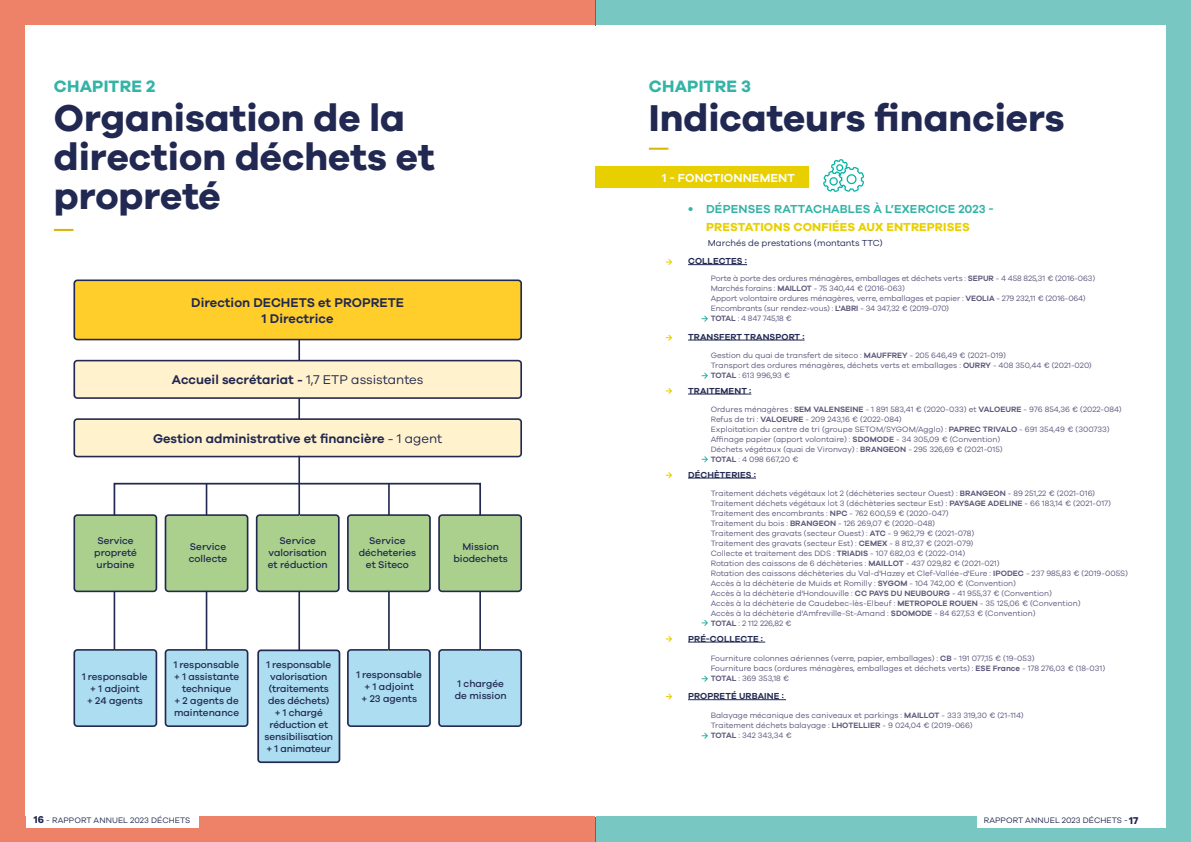
<style>
.page{position:relative;width:1191px;height:842px;background:#fff}
.page>*{position:absolute;margin:0;border:0;box-sizing:border-box;transform-origin:0 0}
.t1{font:700 38.5px/39px "Galano Grotesque";color:#212851}
.t2{font:700 17px "Galano Grotesque";letter-spacing:.01em;color:#33b4a7}
.t3{font:600 13px/15.7px "Galano Grotesque";color:#212851;text-align:center}
.t4{font:600 12px "Galano Grotesque";letter-spacing:.01em;color:#33b4a7}
.t5{font:700 12px "Galano Grotesque";letter-spacing:.01em;color:#e8d000}
.t6{font:600 12px "Galano Grotesque";letter-spacing:.01em;color:#fff}
.t7{font:500 10px/12px "Galano Grotesque";color:#212851;text-align:center}
.t8{font:600 9px "Galano Grotesque";letter-spacing:.01em;color:#212851}
.t9{font:9px "Galano Grotesque";color:#212851}
.t10{font:8.2px "Galano Grotesque";letter-spacing:.01em;color:#212851}
.t11{font:8px/10px "Galano Grotesque";color:#5c587c}
.s1{font-weight:400}
.s2{font-weight:600}
.s3{font-weight:700;font-size:10.2px}
</style>
<div class="page">
<div style="left:0;top:0;width:595px;height:842px;background:#ed8269"></div>
<div style="left:26px;top:26px;width:569px;height:790px;background:#fff"></div>
<div style="left:26px;top:816px;width:172px;height:12px;background:#fff"></div>
<div style="left:595px;top:0;width:596px;height:842px;background:#79c7c3"></div>
<div style="left:977px;top:812px;width:188px;height:16px;background:#fff"></div>
<div style="left:595px;top:26px;width:570px;height:790px;background:#fff"></div>
<svg style="left:823px;top:159px;width:41px;height:33px"></svg>
<hr style="left:298px;top:339px;width:2px;height:81px;background:#212851">
<svg style="left:73px;top:279px;width:449px;height:61px;background:#f3c52f"></svg>
<svg style="left:73px;top:418px;width:449px;height:39px;background:#ede2c2"></svg>
<svg style="left:73px;top:360px;width:449px;height:39px;background:#ece1c1"></svg>
<svg style="left:73px;top:514px;width:84px;height:78px;background:#a3c58a"></svg>
<svg style="left:165px;top:516px;width:83px;height:76px;background:#a4c78a"></svg>
<svg style="left:256px;top:516px;width:84px;height:76px;background:#a3c68a"></svg>
<svg style="left:347px;top:516px;width:84px;height:76px;background:#a3c689"></svg>
<svg style="left:438px;top:514px;width:84px;height:78px;background:#a2c589"></svg>
<svg style="left:73px;top:649px;width:84px;height:78px;background:#a3cfe4"></svg>
<svg style="left:165px;top:649px;width:83px;height:78px;background:#a3d0e4"></svg>
<svg style="left:347px;top:649px;width:84px;height:78px;background:#a2cfe3"></svg>
<svg style="left:438px;top:649px;width:84px;height:78px;background:#a2cfe3"></svg>
<div style="left:114px;top:483px;width:367px;height:33px;border:2px solid #212851"></div>
<hr style="left:206px;top:484px;width:1px;height:31px;background:#212851">
<hr style="left:298px;top:456px;width:2px;height:59px;background:#212851">
<hr style="left:388px;top:484px;width:2px;height:31px;background:#212851">
<hr style="left:298px;top:591px;width:2px;height:59px;background:#212851">
<hr style="left:388px;top:591px;width:2px;height:59px;background:#212851">
<hr style="left:479px;top:591px;width:2px;height:59px;background:#212851">
<hr style="left:206px;top:591px;width:1px;height:59px;background:#212851">
<hr style="left:114px;top:591px;width:1px;height:59px;background:#212851">
<div style="left:258px;top:650px;width:81px;height:112px;background:#adddf0;border-radius:3px"></div>
<div style="left:257px;top:649px;width:83px;height:114px;border:2px solid #212851;border-radius:3px"></div>
<div style="left:595px;top:166px;width:214px;height:21px;background:#e8d000"></div>
<hr style="left:688px;top:264px;width:59px;height:1px;background:#212851">
<hr style="left:688px;top:340px;width:116px;height:1px;background:#212851">
<hr style="left:688px;top:394px;width:63px;height:1px;background:#212851">
<hr style="left:688px;top:478px;width:68px;height:1px;background:#212851">
<hr style="left:688px;top:642px;width:77px;height:1px;background:#212851">
<hr style="left:688px;top:699px;width:98px;height:1px;background:#212851">
<svg style="left:54px;top:229px;width:19px;height:2px"></svg>
<svg style="left:649px;top:148px;width:19px;height:2px"></svg>
<svg style="left:666px;top:259px;width:6px;height:6px"></svg>
<svg style="left:666px;top:334px;width:6px;height:7px"></svg>
<svg style="left:666px;top:388px;width:6px;height:6px"></svg>
<svg style="left:666px;top:472px;width:6px;height:6px"></svg>
<svg style="left:666px;top:636px;width:6px;height:6px"></svg>
<svg style="left:666px;top:693px;width:6px;height:7px"></svg>
<svg style="left:701px;top:315px;width:7px;height:7px"></svg>
<svg style="left:701px;top:372px;width:7px;height:7px"></svg>
<svg style="left:701px;top:456px;width:7px;height:6px"></svg>
<svg style="left:701px;top:620px;width:7px;height:6px"></svg>
<svg style="left:701px;top:675px;width:7px;height:7px"></svg>
<svg style="left:701px;top:732px;width:7px;height:7px"></svg>
<h2 class="t2" style="left:54px;top:76px;width:103px">CHAPITRE 2</h2>
<h1 class="t1" style="left:54px;top:98px;width:382px">Organisation de la direction déchets et propreté</h1>
<h3 class="t3" style="left:191px;top:294px;width:214px">Direction DECHETS et PROPRETE<br>1 Directrice</h3>
<h3 class="t3" style="left:172px;top:371px;width:253px">Accueil secrétariat - <span class="s1">1,7 ETP assistantes</span></h3>
<h3 class="t3" style="left:153px;top:430px;width:291px">Gestion administrative et financière <span class="s1">- 1 agent</span></h3>
<p class="t7" style="left:94px;top:535px;width:44px">Service propreté urbaine</p>
<p class="t7" style="left:189px;top:541px;width:40px;text-align:left">Service collecte</p>
<p class="t7" style="left:268px;top:535px;width:61px">Service valorisation et réduction</p>
<p class="t7" style="left:359px;top:535px;width:59px">Service décheteries et Siteco</p>
<p class="t7" style="left:453px;top:541px;width:56px">Mission biodechets</p>
<p class="t7" style="left:82px;top:670px;width:67px">1 responsable + 1 adjoint<br>+ 24 agents</p>
<p class="t7" style="left:264px;top:658px;width:70px">1 responsable valorisation (traitements des déchets) + 1 chargé réduction et sensibilisation + 1 animateur</p>
<p class="t7" style="left:174px;top:658px;width:67px">1 responsable + 1 assistante technique<br>+ 2 agents de maintenance</p>
<p class="t7" style="left:356px;top:668px;width:67px">1 responsable + 1 adjoint<br>+ 23 agents</p>
<p class="t7" style="left:455px;top:677px;width:53px;text-align:left">1 chargée de mission</p>
<h2 class="t2" style="left:649px;top:76px;width:103px">CHAPITRE 3</h2>
<h1 class="t1" style="left:649px;top:98px;width:417px">Indicateurs financiers</h1>
<h3 class="t6" style="left:662px;top:170px;width:134px">1 - FONCTIONNEMENT</h3>
<h3 class="t4" style="left:688px;top:202px;width:307px">• DÉPENSES RATTACHABLES À L’EXERCICE 2023 -</h3>
<h3 class="t5" style="left:706px;top:219px;width:265px">PRESTATIONS CONFIÉES AUX ENTREPRISES</h3>
<p class="t9" style="left:708px;top:237px;width:176px">Marchés de prestations (montants TTC)</p>
<p class="t8" style="left:688px;top:256px;width:60px">COLLECTES :</p>
<p class="t11" style="left:710px;top:273px;width:386px">Porte à porte des ordures ménagères, emballages et déchets verts : <span class="s2">SEPUR</span> - 4 458 825,31 € (2016-063)<br>Marchés forains : <span class="s2">MAILLOT</span> - 75 340,44 € (2016-063)<br>Apport volontaire ordures ménagères, verre, emballages et papier : <span class="s2">VEOLIA</span> - 279 232,11 € (2016-064)<br>Encombrants (sur rendez-vous) : <span class="s2">L'ABRI</span> - 34 347,32 € (2019-070)<br><span class="s2">TOTAL</span> : 4 847 745,18 €</p>
<p class="t8" style="left:688px;top:331px;width:118px">TRANSFERT TRANSPORT :</p>
<p class="t11" style="left:710px;top:350px;width:382px">Gestion du quai de transfert de siteco : <span class="s2">MAUFFREY</span> - 205 646,49 € (2021-019)<br>Transport des ordures ménagères, déchets verts et emballages : <span class="s2">OURRY</span> - 408 350,44 € (2021-020)<br><span class="s2">TOTAL</span> : 613 996,93 €</p>
<p class="t8" style="left:688px;top:385px;width:65px">TRAITEMENT :</p>
<p class="t11" style="left:710px;top:404px;width:412px">Ordures ménagères : <span class="s2">SEM VALENSEINE</span> - 1 891 583,41 € (2020-033) et <span class="s2">VALOEURE</span> - 976 854,36 € (2022-084)<br>Refus de tri : <span class="s2">VALOEURE</span> - 209 243,16 € (2022-084)<br>Exploitation du centre de tri (groupe SETOM/SYGOM/Agglo) : <span class="s2">PAPREC TRIVALO</span> - 691 354,49 € (300733)<br>Affinage papier (apport volontaire) : <span class="s2">SDOMODE</span> - 34 305,09 € (Convention)<br>Déchets végétaux (quai de Vironvay) : <span class="s2">BRANGEON</span> - 295 326,69 € (2021-015)<br><span class="s2">TOTAL</span> : 4 098 667,20 €</p>
<p class="t8" style="left:688px;top:469px;width:69px">DÉCHÈTERIES :</p>
<p class="t11" style="left:710px;top:488px;width:419px">Traitement déchets végétaux lot 2 (déchèteries secteur Ouest) : <span class="s2">BRANGEON</span> - 89 251,22 € (2021-016)<br>Traitement déchets végétaux lot 3 (déchèteries secteur Est) : <span class="s2">PAYSAGE ADELINE</span> - 66 183,14 € (2021-017)<br>Traitement des encombrants : <span class="s2">NPC</span> - 762 600,59 € (2020-047)<br>Traitement du bois : <span class="s2">BRANGEON</span> - 126 269,07 € (2020-048)<br>Traitement des gravats (secteur Ouest) : <span class="s2">ATC</span> - 9 962,79 € (2021-078)<br>Traitement des gravats (secteur Est) : <span class="s2">CEMEX</span> - 8 812,37 € (2021-079)<br>Collecte et traitement des DDS : <span class="s2">TRIADIS</span> - 107 682,03 € (2022-014)<br>Rotation des caissons de 6 déchèteries : <span class="s2">MAILLOT</span> - 437 029,82 € (2021-021)<br>Rotation des caissons déchèteries du Val-d'Hazey et Clef-Vallée-d'Eure : <span class="s2">IPODEC</span> - 237 985,83 € (2019-005S)<br>Accès à la déchèterie de Muids et Romilly : <span class="s2">SYGOM</span> - 104 742,00 € (Convention)<br>Accès à la déchèterie d'Hondouville : <span class="s2">CC PAYS DU NEUBOURG</span> - 41 955,37 € (Convention)<br>Accès à la déchèterie de Caudebec-lès-Elbeuf : <span class="s2">METROPOLE ROUEN</span> - 35 125,06 € (Convention)<br>Accès à la déchèterie d'Amfreville-St-Amand : <span class="s2">SDOMODE</span> - 84 627,53 € (Convention)<br><span class="s2">TOTAL</span> : 2 112 226,82 €</p>
<p class="t8" style="left:688px;top:633px;width:76px">PRÉ-COLLECTE :</p>
<p class="t11" style="left:710px;top:653px;width:396px">Fourniture colonnes aériennes (verre, papier, emballages) : <span class="s2">CB</span> - 191 077,15 € (19-053)<br>Fourniture bacs (ordures ménagères, emballages et déchets verts) : <span class="s2">ESE France</span> - 178 276,03 € (18-031)<br><span class="s2">TOTAL</span> : 369 353,18 €</p>
<p class="t8" style="left:688px;top:691px;width:97px">PROPRETÉ URBAINE :</p>
<p class="t11" style="left:710px;top:710px;width:314px">Balayage mécanique des caniveaux et parkings : <span class="s2">MAILLOT</span> - 333 319,30 € (21-114)<br>Traitement déchets balayage : <span class="s2">LHOTELLIER</span> - 9 024,04 € (2019-066)<br><span class="s2">TOTAL</span> : 342 343,34 €</p>
<p class="t10" style="left:34px;top:815px;width:158px"><span class="s3">16</span> - RAPPORT ANNUEL 2023 DÉCHETS</p>
<p class="t10" style="left:983px;top:815px;width:146px">RAPPORT ANNUEL 2023 DÉCHETS -</p>
<p class="t10" style="left:1001px;top:815px;width:157px">RAPPORT ANNUEL 2023 DÉCHETS<span class="s3">17</span> - <span class="s3">17</span></p>
</div>
